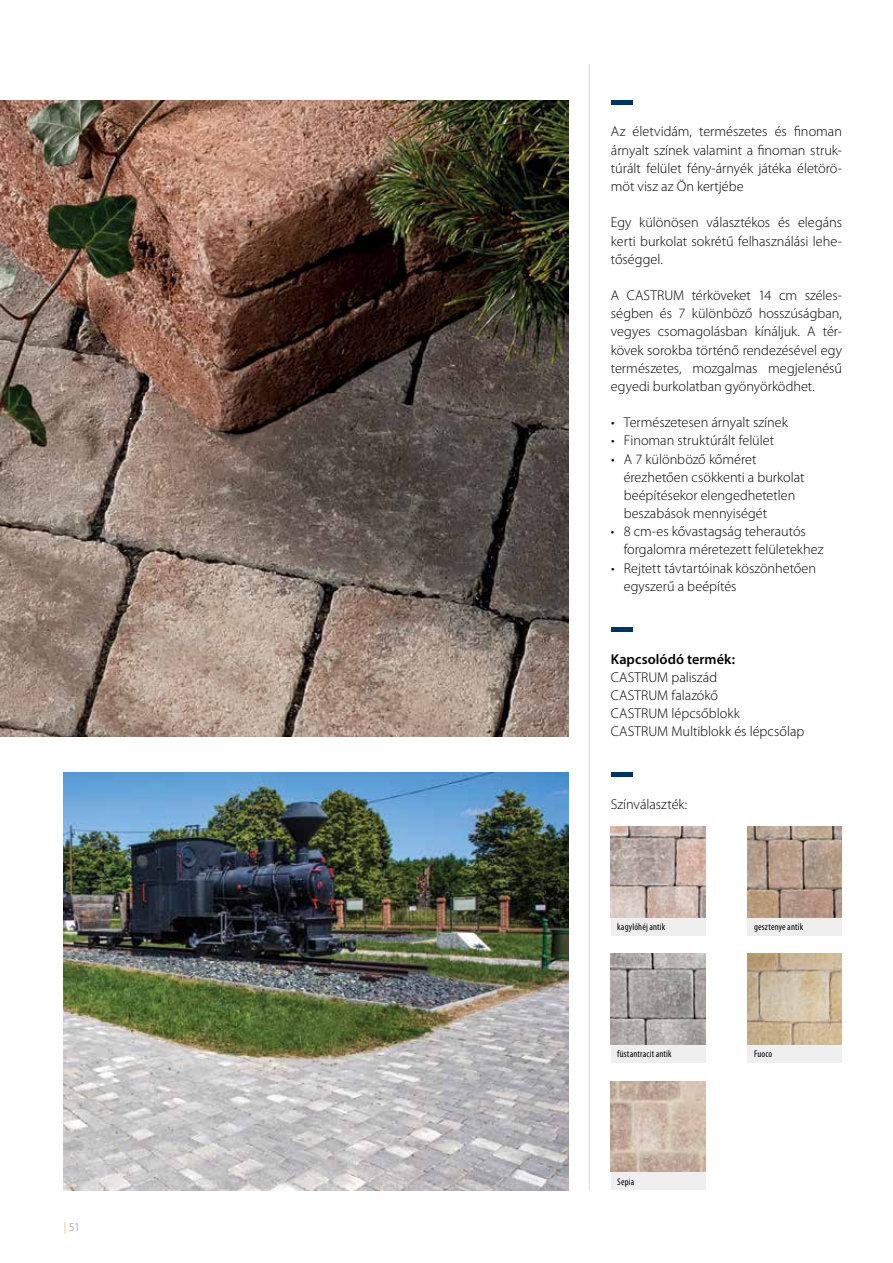
<style>
.page{position:relative;width:893px;height:1263px;background:#fff}
.page>*{position:absolute;margin:0;border:0;box-sizing:border-box;transform-origin:0 0}
.t1{font:300 14.25px/18.1px "Myriad Pro";color:#000}
.t2{font:600 14.25px "Myriad Pro";letter-spacing:.005em;color:#000}
.t3{font:300 12px "Myriad Pro";color:#808285}
.t4{font:condensed 9.75px "Myriad Pro";letter-spacing:.02em;color:#000}
.s1{color:#daa751}
</style>
<div class="page">
<img style="left:0;top:100px;width:568px;height:636px">
<img style="left:64px;top:773px;width:504px;height:417px">
<hr style="left:611px;top:100px;width:21px;height:4px;background:#003365">
<hr style="left:611px;top:627px;width:21px;height:4px;background:#003365">
<hr style="left:611px;top:772px;width:21px;height:4px;background:#003365">
<hr style="left:589px;top:64px;width:1px;height:1126px;background:#dcddde">
<div style="left:611px;top:1044px;width:94px;height:19px;background:#efeff0"></div>
<div style="left:748px;top:917px;width:94px;height:19px;background:#efeff0"></div>
<div style="left:611px;top:917px;width:94px;height:19px;background:#efeff0"></div>
<img style="left:611px;top:826px;width:94px;height:91px">
<img style="left:748px;top:826px;width:94px;height:91px">
<img style="left:611px;top:954px;width:94px;height:90px">
<div style="left:748px;top:1044px;width:94px;height:19px;background:#efeff0"></div>
<div style="left:611px;top:1171px;width:94px;height:19px;background:#efeff0"></div>
<img style="left:611px;top:1081px;width:94px;height:90px">
<img style="left:748px;top:954px;width:94px;height:90px">
<p class="t3" style="left:64px;top:1220px;width:18px"><span class="s1">|</span> 51</p>
<p class="t1" style="left:611px;top:123px;width:233px;text-align:justify">Az életvidám, természetes és finoman árnyalt színek valamint a finoman struk&shy;túrált felület fény-árnyék játéka életörö&shy;möt visz az Ön kertjébe</p>
<p class="t1" style="left:611px;top:213px;width:233px;text-align:justify">Egy különösen választékos és elegáns kerti burkolat sokrétű felhasználási lehe&shy;tőséggel.</p>
<p class="t1" style="left:611px;top:286px;width:233px;text-align:justify">A CASTRUM térköveket 14 cm széles&shy;ségben és 7 különböző hosszúságban, vegyes csomagolásban kínáljuk. A tér&shy;kövek sorokba történő rendezésével egy természetes, mozgalmas megjelenésű egyedi burkolatban gyönyörködhet.</p>
<p class="t1" style="left:611px;top:413px;width:178px">• Természetesen árnyalt színek</p>
<p class="t1" style="left:611px;top:431px;width:165px">• Finoman struktúrált felület</p>
<p class="t1" style="left:624px;top:450px;width:182px;text-indent:-13px">• A 7 különböző kőméret érezhetően csökkenti a burkolat beépítésekor elengedhetetlen beszabások mennyiségét</p>
<p class="t1" style="left:624px;top:522px;width:201px;text-indent:-13px">• 8 cm-es kővastagság teherautós forgalomra méretezett felületekhez</p>
<p class="t1" style="left:624px;top:559px;width:194px;text-indent:-13px">• Rejtett távtartóinak köszönhetően egyszerű a beépítés</p>
<p class="t2" style="left:611px;top:650px;width:126px">Kapcsolódó termék:</p>
<p class="t1" style="left:611px;top:668px;width:195px">CASTRUM paliszád<br>CASTRUM falazókő<br>CASTRUM lépcsőblokk<br>CASTRUM Multiblokk és lépcsőlap</p>
<p class="t1" style="left:611px;top:795px;width:78px">Színválaszték:</p>
<p class="t4" style="left:617px;top:921px;width:50px">kagylóhéj antik</p>
<p class="t4" style="left:754px;top:921px;width:51px">gesztenye antik</p>
<p class="t4" style="left:617px;top:1048px;width:56px">füstantracit antik</p>
<p class="t4" style="left:617px;top:1175px;width:18px">Sepia</p>
<p class="t4" style="left:754px;top:1048px;width:20px">Fuoco</p>
</div>
